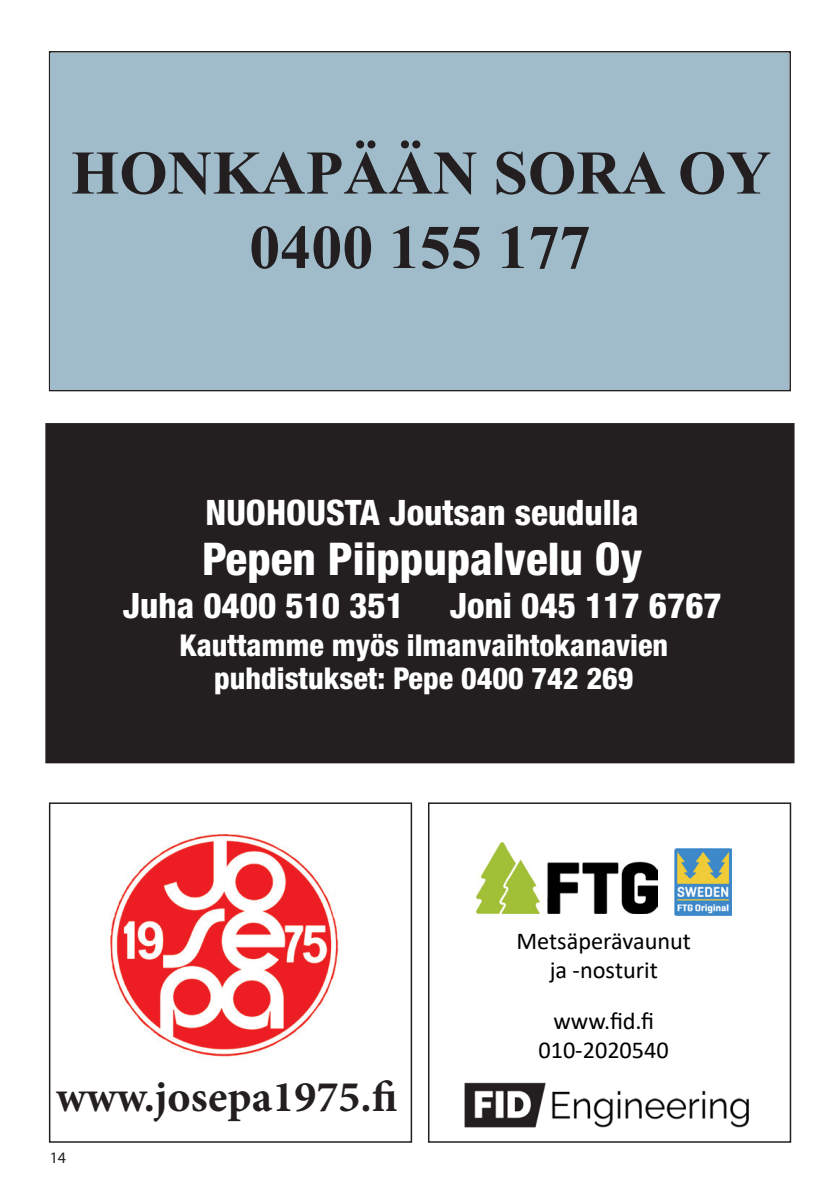
<style>
.page{position:relative;width:840px;height:1191px;background:#fff}
.page>*{position:absolute;margin:0;border:0;box-sizing:border-box;transform-origin:0 0}
.t1{font:700 62px/74.4px "Times New Roman";color:#231f20;text-align:center}
.t2{font:800 condensed 45.2px "Helvetica Neue LT Std";color:#fff}
.t3{font:700 44px "Minion Pro";color:#231f20}
.t4{font:800 condensed 35.2px "Helvetica Neue LT Std";color:#fff}
.t5{font:800 condensed 35px "Helvetica Neue LT Std";color:#fff}
.t6{font:800 condensed 30px/32.6px "Helvetica Neue LT Std";color:#fff;text-align:center}
.t7{font:24.4px "Calibri";color:#000}
.t8{font:24.2px/29.6px "Calibri";letter-spacing:-.005em;color:#000;text-align:center}
.t9{font:16px "Myriad Pro";color:#231f20}
</style>
<div class="page">
<div style="left:46px;top:424px;width:747px;height:338px;background:#231f20"></div>
<div style="left:45px;top:423px;width:749px;height:340px;border:2px solid #231f20"></div>
<svg style="left:464px;top:842px;width:285px;height:286px"></svg>
<img style="left:110px;top:834px;width:229px;height:223px">
<div style="left:49px;top:802px;width:363px;height:340px;border:2px solid #231f20"></div>
<div style="left:428px;top:802px;width:362px;height:340px;border:2px solid #231f20"></div>
<div style="left:50px;top:54px;width:738px;height:336px;background:#a0bcca"></div>
<p class="t1" style="left:71px;top:134px;width:701px">HONKAPÄÄN SORA OY<br>0400 155 177</p>
<p class="t4" style="left:205px;top:490px;width:434px">NUOHOUSTA Joutsan seudulla</p>
<p class="t2" style="left:202px;top:531px;width:441px">Pepen Piippupalvelu Oy</p>
<p class="t5" style="left:123px;top:584px;width:282px">Juha 0400 510 351</p>
<p class="t5" style="left:449px;top:584px;width:273px">Joni 045 117 6767</p>
<p class="t6" style="left:179px;top:629px;width:490px">Kauttamme myös ilmanvaihtokanavien puhdistukset: Pepe 0400 742 269</p>
<p class="t3" style="left:56px;top:1066px;width:342px">www.josepa1975.fi</p>
<p class="t9" style="left:50px;top:1148px;width:18px">14</p>
<p class="t8" style="left:516px;top:925px;width:176px">Metsäperävaunut ja -nosturit</p>
<p class="t7" style="left:553px;top:1004px;width:102px">www.fid.fi</p>
<p class="t8" style="left:538px;top:1035px;width:131px">010-2020540</p>
</div>
